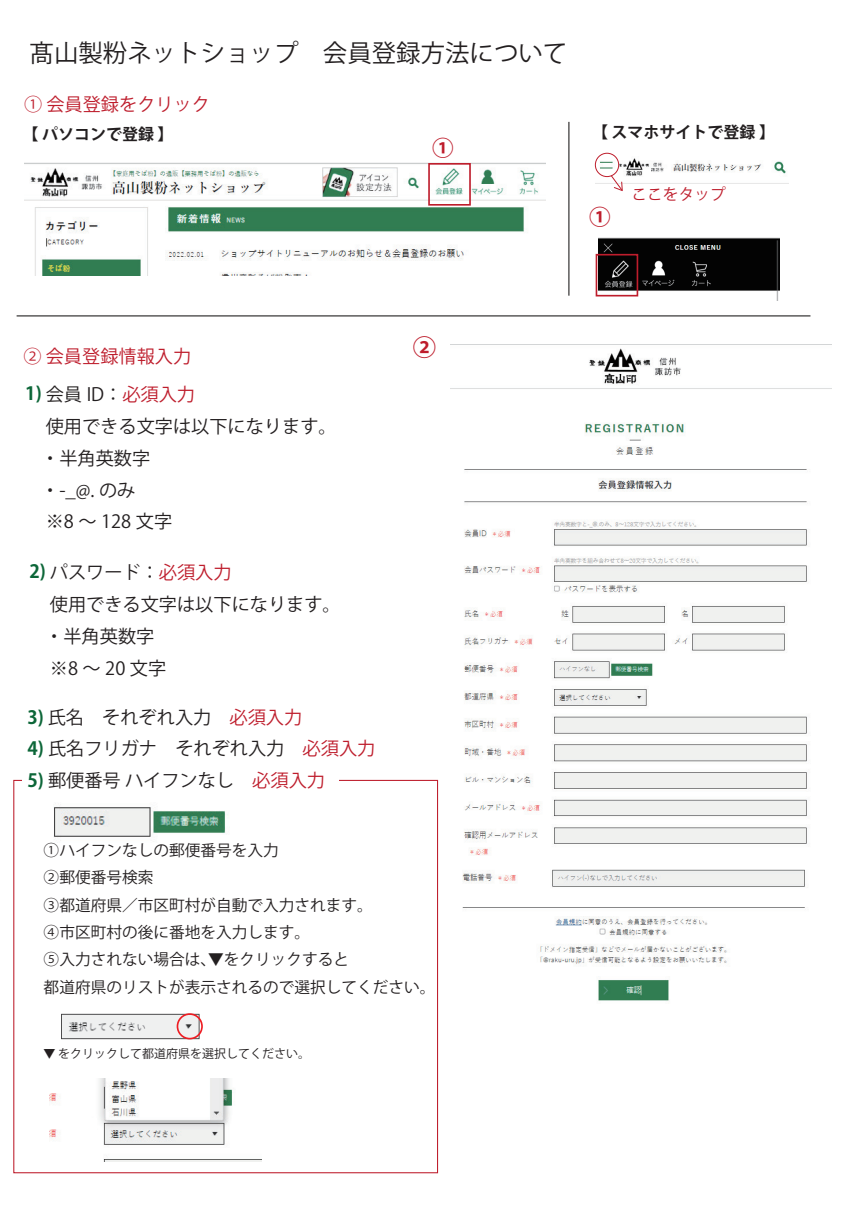
<style>
.page{position:relative;width:859px;height:1208px;background:#fff}
.page>*{position:absolute;margin:0;border:0;box-sizing:border-box;transform-origin:0 0}
.t1{font:24.4px "Koz Go Pr 6 N";color:#231f20}
.t2{font:700 23.3px "Koz Go Pr 6 N";color:#be1d2c}
.t3{font:700 21.6px "Koz Go Pr 6 N";color:#be1d2c}
.t4{font:18.2px/31.8px "Koz Go Pr 6 N";color:#231f20}
.t5{font:18.2px "Koz Go Pr 6 N";color:#be1d2c}
.t6{font:700 16px "Koz Go Pr 6 N";color:#231f20}
.t7{font:15.7px/27.4px "Koz Go Pr 6 N";color:#231f20}
.t8{font:15.7px "Koz Go Pr 6 N";color:#be1d2c}
.t9{font:12px "Koz Go Pr 6 N";color:#231f20}
.s1{font-weight:700;color:#0c6638}
.s2{color:#be1d2c}
</style>
<div class="page">
<img style="left:595px;top:153px;width:194px;height:31px">
<img style="left:25px;top:163px;width:521px;height:112px">
<div style="left:428px;top:163px;width:43px;height:43px;border:2px solid #be1d2c"></div>
<img style="left:451px;top:344px;width:380px;height:511px">
<img style="left:462px;top:869px;width:343px;height:132px">
<img style="left:49px;top:1078px;width:213px;height:83px">
<img style="left:61px;top:1013px;width:142px;height:27px">
<div style="left:177px;top:1013px;width:26px;height:26px;border:2px solid #ee1d23;border-radius:50%"></div>
<img style="left:53px;top:807px;width:175px;height:34px">
<div style="left:595px;top:153px;width:24px;height:24px;border:1px solid #be1d2c;border-radius:50%"></div>
<svg style="left:610px;top:174px;width:13px;height:17px"></svg>
<img style="left:599px;top:238px;width:180px;height:62px">
<hr style="left:17px;top:315px;width:793px;height:1px;background:#0a0808">
<div style="left:596px;top:254px;width:42px;height:42px;border:2px solid #be1d2c"></div>
<hr style="left:568px;top:122px;width:1px;height:174px;background:#0a0808">
<h1 class="t1" style="left:30px;top:39px;width:539px">髙山製粉ネットショップ　会員登録方法について</h1>
<p class="t5" style="left:24px;top:94px;width:188px">① 会員登録をクリック</p>
<p class="t3" style="left:432px;top:136px;width:23px">①</p>
<p class="t6" style="left:23px;top:125px;width:152px">【 パソコンで登録 】</p>
<p class="t6" style="left:592px;top:123px;width:184px">【 スマホサイトで登録 】</p>
<p class="t5" style="left:23px;top:346px;width:169px">② 会員登録情報入力</p>
<p class="t4" style="left:41px;top:379px;width:297px;text-indent:-16px"><span class="s1">1)</span> 会員 ID：<span class="s2">必須入力<br></span>使用できる文字は以下になります。・半角英数字<br>・-_@. のみ<br>※8 ～ 128 文字</p>
<p class="t4" style="left:45px;top:557px;width:297px;text-indent:-16px"><span class="s1">2)</span> パスワード：<span class="s2">必須入力<br></span>使用できる文字は以下になります。・半角英数字<br>※8 ～ 20 文字</p>
<p class="t4" style="left:27px;top:701px;width:276px"><span class="s1">3)</span> 氏名　それぞれ入力　<span class="s2">必須入力</span></p>
<p class="t4" style="left:27px;top:733px;width:349px"><span class="s1">4)</span> 氏名フリガナ　それぞれ入力　<span class="s2">必須入力</span></p>
<p class="t4" style="left:27px;top:765px;width:299px"><span class="s1">5)</span> 郵便番号 ハイフンなし　<span class="s2">必須入力</span></p>
<p class="t2" style="left:413px;top:334px;width:25px">②</p>
<p class="t7" style="left:44px;top:836px;width:393px">①ハイフンなしの郵便番号を入力<br>②郵便番号検索<br>③都道府県／市区町村が自動で入力されます。<br>④市区町村の後に番地を入力します。<br>⑤入力されない場合は、▼をクリックすると<br>都道府県のリストが表示されるので選択してください。</p>
<p class="t9" style="left:43px;top:1047px;width:268px">▼ をクリックして都道府県を選択してください。</p>
<p class="t3" style="left:589px;top:204px;width:23px">①</p>
<p class="t8" style="left:631px;top:185px;width:96px">ここをタップ</p>
</div>
